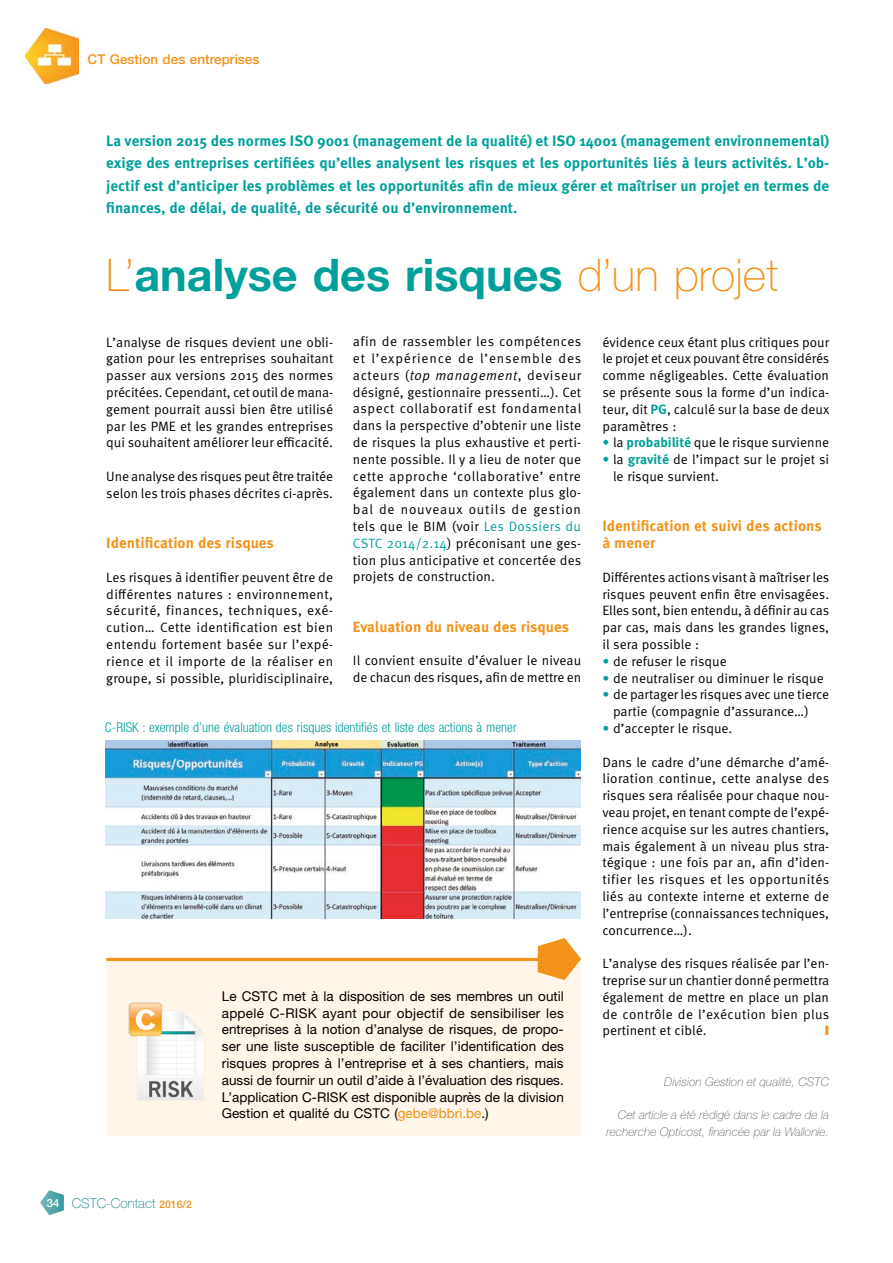
<style>
.page{position:relative;width:893px;height:1263px;background:#fff}
.page>*{position:absolute;margin:0;border:0;box-sizing:border-box;transform-origin:0 0}
.t1{font:700 45px "Helvetica Neue LT Std";color:#00a09a}
.t2{font:700 15px/22.5px "Meta Pro";color:#00a09a;text-align:justify}
.t3{font:700 15px/16.8px "Meta Pro";color:#f39219}
.t4{font:13.5px/16.8px "Meta Pro";color:#000;text-align:justify}
.t5{font:13.5px/16.8px "Helvetica Neue LT Std";color:#000;text-align:justify}
.t6{font:300 condensed 13.5px "Helvetica Neue LT Std";color:#00a09a}
.t7{font:500 13.5px "Helvetica Neue LT Std";color:#f39219}
.t8{font:100 13.5px "Helvetica Neue LT Std";color:#007f81}
.t9{font:italic 100 12px/16.8px "Helvetica Neue LT Std";color:#636362;text-align:right}
.s1{font-weight:100;color:#f39219}
.s2{font-style:italic}
.s3{color:#00a09a}
.s4{font-weight:700;color:#00a09a}
.s5{color:#f39219}
.s6{font-weight:500;font-size:11.25px;color:#fff}
.s7{font-weight:500;font-size:10.5px;color:#f39219}
</style>
<div class="page">
<img style="left:26px;top:29px;width:52px;height:55px">
<div style="left:106px;top:957px;width:475px;height:178px;background:#fff5e9"></div>
<hr style="left:106px;top:958px;width:474px;height:3px;background:#f39219">
<svg style="left:538px;top:938px;width:43px;height:42px"></svg>
<img style="left:128px;top:1002px;width:76px;height:98px">
<img style="left:106px;top:741px;width:475px;height:178px">
<svg style="left:40px;top:1190px;width:24px;height:25px"></svg>
<p class="t7" style="left:88px;top:51px;width:173px">CT Gestion des entreprises</p>
<p class="t2" style="left:106px;top:130px;width:724px">La version 2015 des normes ISO 9001 (management de la qualité) et ISO 14001 (management environnemental) exige des entreprises certifiées qu’elles analysent les risques et les opportunités liés à leurs activités. L’ob&shy;jectif est d’anticiper les problèmes et les opportunités afin de mieux gérer et maîtriser un projet en termes de finances, de délai, de qualité, de sécurité ou d’environnement.</p>
<h1 class="t1" style="left:106px;top:247px;width:673px"><span class="s1">L’</span>analyse des risques <span class="s1">d’un projet</span></h1>
<p class="t4" style="left:106px;top:334px;width:229px">L’analyse de risques devient une obli&shy;gation pour les entreprises souhaitant passer aux versions 2015 des normes précitées. Cependant, cet outil de mana&shy;gement pourrait aussi bien être utilisé par les PME et les grandes entreprises qui souhaitent améliorer leur efficacité.</p>
<p class="t4" style="left:106px;top:468px;width:228px">Une analyse des risques peut être traitée selon les trois phases décrites ci-après.</p>
<p class="t3" style="left:106px;top:535px;width:169px">Identification des risques</p>
<p class="t4" style="left:106px;top:569px;width:228px">Les risques à identifier peuvent être de différentes natures : environnement, sécurité, finances, techniques, exé&shy;cution… Cette identification est bien entendu fortement basée sur l’expé&shy;rience et il importe de la réaliser en groupe, si possible, pluridisciplinaire,</p>
<p class="t4" style="left:353px;top:333px;width:230px">afin de rassembler les compétences et l’expérience de l’ensemble des acteurs (<span class="s2">top management</span>, deviseur désigné, gestionnaire pressenti…). Cet aspect collaboratif est fondamental dans la perspective d’obtenir une liste de risques la plus exhaustive et perti&shy;nente possible. Il y a lieu de noter que cette approche ‘collaborative’ entre également dans un contexte plus glo&shy;bal de nouveaux outils de gestion tels que le BIM (voir <span class="s3">Les Dossiers du CSTC 2014/2.14</span>) préconisant une ges&shy;tion plus anticipative et concertée des projets de construction.</p>
<p class="t3" style="left:353px;top:619px;width:218px">Evaluation du niveau des risques</p>
<p class="t4" style="left:353px;top:653px;width:230px">Il convient ensuite d’évaluer le niveau de chacun des risques, afin de mettre en</p>
<p class="t4" style="left:602px;top:334px;width:229px">évidence ceux étant plus critiques pour le projet et ceux pouvant être considérés comme négligeables. Cette évaluation se présente sous la forme d’un indica&shy;teur, dit <span class="s4">PG</span>, calculé sur la base de deux paramètres :</p>
<p class="t4" style="left:602px;top:435px;width:228px"><span class="s3">•</span> la <span class="s4">probabilité</span> que le risque survienne</p>
<p class="t4" style="left:613px;top:451px;width:218px;text-indent:-10px"><span class="s3">•</span> la <span class="s4">gravité</span> de l’impact sur le projet si le risque survient.</p>
<p class="t3" style="left:602px;top:518px;width:221px">Identification et suivi des actions à mener</p>
<p class="t4" style="left:602px;top:569px;width:228px">Différentes actions visant à maîtriser les risques peuvent enfin être envisagées.<br>Elles sont, bien entendu, à définir au cas par cas, mais dans les grandes lignes, il sera possible :</p>
<p class="t4" style="left:602px;top:653px;width:126px"><span class="s3">•</span> de refuser le risque</p>
<p class="t4" style="left:602px;top:670px;width:223px"><span class="s3">•</span> de neutraliser ou diminuer le risque</p>
<p class="t4" style="left:613px;top:687px;width:218px;text-indent:-10px"><span class="s3">•</span> de partager les risques avec une tierce partie (compagnie d’assurance…)</p>
<p class="t4" style="left:602px;top:720px;width:131px"><span class="s3">•</span> d’accepter le risque.</p>
<p class="t4" style="left:602px;top:754px;width:228px">Dans le cadre d’une démarche d’amé&shy;lioration continue, cette analyse des risques sera réalisée pour chaque nou&shy;veau projet, en tenant compte de l’expé&shy;rience acquise sur les autres chantiers, mais également à un niveau plus stra&shy;tégique : une fois par an, afin d’iden&shy;tifier les risques et les opportunités liés au contexte interne et externe de l’entreprise (connaissances techniques, concurrence…).</p>
<p class="t4" style="left:602px;top:955px;width:229px">L’analyse des risques réalisée par l’en&shy;treprise sur un chantier donné permettra également de mettre en place un plan de contrôle de l’exécution bien plus pertinent et ciblé.</p>
<p class="t9" style="left:664px;top:1073px;width:166px">Division Gestion et qualité, CSTC</p>
<p class="t9" style="left:606px;top:1107px;width:224px">Cet article a été rédigé dans le cadre de la recherche Opticost, financée par la Wallonie.</p>
<p class="t6" style="left:105px;top:719px;width:413px">C-RISK : exemple d’une évaluation des risques identifiés et liste des actions à mener</p>
<p class="t5" style="left:222px;top:987px;width:344px">Le CSTC met à la disposition de ses membres un outil appelé C-RISK ayant pour objectif de sensibiliser les entreprises à la notion d’analyse de risques, de propo&shy;ser une liste susceptible de faciliter l’identification des risques propres à l’entreprise et à ses chantiers, mais aussi de fournir un outil d’aide à l’évaluation des risques.<br>L’application C-RISK est disponible auprès de la division Gestion et qualité du CSTC (<span class="s5">gebe@bbri.be</span>.)</p>
<p class="t8" style="left:47px;top:1195px;width:147px"><span class="s6">34</span> CSTC-Contact <span class="s7">2016/2</span></p>
</div>
